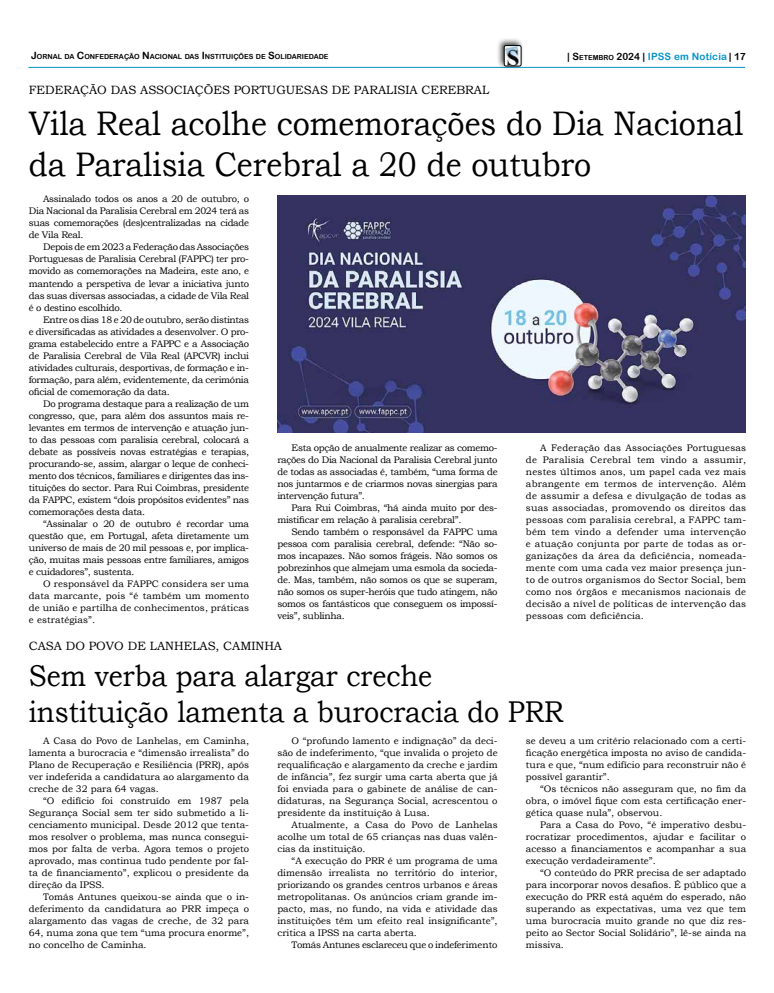
<style>
.page{position:relative;width:774px;height:993px;background:#fff}
.page>*{position:absolute;margin:0;border:0;box-sizing:border-box;transform-origin:0 0}
.t1{font:34px/40.8px "Bookman Old Style";color:#000;scale:.9 1}
.t2{font:30px/36px "Bookman Old Style";color:#000;scale:.9 1}
.t3{font:12px "Bookman Old Style";color:#000}
.t4{font:10px "Arial Rounded MT Bold";letter-spacing:.02em;color:#0093ca}
.t5{font:9.5px/12px "Bookman Old Style";color:#000;text-align:justify}
.t6{font:9.5px/12px "Bookman Old Style";letter-spacing:-.03em;color:#000}
.t7{font:7px "Arial Rounded MT Bold";color:#000}
.s1{font-size:10px}
.s2{color:#000}
.s3{font-size:7px;color:#000}
</style>
<div class="page">
<hr style="left:28px;top:67px;width:717px;height:1px;background:#0093ca">
<div style="left:496px;top:38px;width:28px;height:31px;background:#000;opacity:.75"></div>
<img style="left:504px;top:47px;width:17px;height:19px">
<div style="left:504px;top:45px;width:17px;height:21px;border:1px solid #000;border-radius:2px"></div>
<img style="left:277px;top:195px;width:468px;height:237px">
<p class="t7" style="left:31px;top:52px;width:299px"><span class="s1">J</span>ORNAL DA <span class="s1">C</span>ONFEDERAÇÃO <span class="s1">N</span>ACIONAL DAS <span class="s1">I</span> NSTITUIÇÕES DE <span class="s1">S</span>OLIDARIEDADE</p>
<p class="t4" style="left:567px;top:50px;width:180px"><span class="s2">| S</span><span class="s3">ETEMBRO</span> <span class="s2">2024</span> <span class="s2">|</span> IPSS em Notícia <span class="s2">| 17</span></p>
<p class="t3" style="left:29px;top:82px;width:462px">FEDERAÇÃO DAS ASSOCIAÇÕES PORTUGUESAS DE PARALISIA CEREBRAL</p>
<h1 class="t1" style="left:29px;top:103px;width:795px">Vila Real acolhe comemorações do Dia Nacional da Paralisia Cerebral a 20 de outubro</h1>
<p class="t5" style="left:29px;top:193px;width:222px;text-indent:14px">Assinalado todos os anos a 20 de outubro, o Dia Nacional da Paralisia Cerebral em 2024 terá as suas comemorações (des)centralizadas na cidade de Vila Real.</p>
<p class="t5" style="left:29px;top:241px;width:222px;text-indent:14px">Depois de em 2023 a Federação das Associações Portuguesas de Paralisia Cerebral (FAPPC) ter pro&shy;movido as comemorações na Madeira, este ano, e mantendo a perspetiva de levar a iniciativa junto das suas diversas associadas, a cidade de Vila Real é o destino escolhido.</p>
<p class="t5" style="left:29px;top:313px;width:222px;text-indent:14px">Entre os dias 18 e 20 de outubro, serão distintas e diversificadas as atividades a desenvolver. O pro&shy;grama estabelecido entre a FAPPC e a Associação de Paralisia Cerebral de Vila Real (APCVR) inclui atividades culturais, desportivas, de formação e in&shy;formação, para além, evidentemente, da cerimónia oficial de comemoração da data.</p>
<p class="t5" style="left:29px;top:397px;width:222px;text-indent:14px">Do programa destaque para a realização de um congresso, que, para além dos assuntos mais re&shy;levantes em termos de intervenção e atuação jun&shy;to das pessoas com paralisia cerebral, colocará a debate as possíveis novas estratégias e terapias, procurando-se, assim, alargar o leque de conheci&shy;mento dos técnicos, familiares e dirigentes das ins&shy;tituições do sector. Para Rui Coimbras, presidente da FAPPC, existem “dois propósitos evidentes” nas comemorações desta data.</p>
<p class="t5" style="left:29px;top:517px;width:222px;text-indent:14px">“Assinalar o 20 de outubro é recordar uma questão que, em Portugal, afeta diretamente um universo de mais de 20 mil pessoas e, por implica&shy;ção, muitas mais pessoas entre familiares, amigos e cuidadores”, sustenta.</p>
<p class="t5" style="left:29px;top:577px;width:222px;text-indent:14px">O responsável da FAPPC considera ser uma data marcante, pois “é também um momento de união e partilha de conhecimentos, práticas e estratégias”.</p>
<p class="t5" style="left:277px;top:441px;width:222px;text-indent:14px">Esta opção de anualmente realizar as comemo&shy;rações do Dia Nacional da Paralisia Cerebral junto de todas as associadas é, também, “uma forma de nos juntarmos e de criarmos novas sinergias para intervenção futura”.</p>
<p class="t6" style="left:277px;top:501px;width:222px;text-indent:14px">Para Rui Coimbras, “há ainda muito por des&shy;mistificar em relação à paralisia cerebral”.</p>
<p class="t5" style="left:277px;top:525px;width:222px;text-indent:14px">Sendo também o responsável da FAPPC uma pessoa com paralisia cerebral, defende: “Não so&shy;mos incapazes. Não somos frágeis. Não somos os pobrezinhos que almejam uma esmola da socieda&shy;de. Mas, também, não somos os que se superam, não somos os super-heróis que tudo atingem, não somos os fantásticos que conseguem os impossí&shy;veis”, sublinha.</p>
<p class="t5" style="left:526px;top:441px;width:222px;text-indent:14px">A Federação das Associações Portuguesas de Paralisia Cerebral tem vindo a assumir, nestes últimos anos, um papel cada vez mais abrangente em termos de intervenção. Além de assumir a defesa e divulgação de todas as suas associadas, promovendo os direitos das pessoas com paralisia cerebral, a FAPPC tam&shy;bém tem vindo a defender uma intervenção e atuação conjunta por parte de todas as or&shy;ganizações da área da deficiência, nomeada&shy;mente com uma cada vez maior presença jun&shy;to de outros organismos do Sector Social, bem como nos órgãos e mecanismos nacionais de decisão a nível de políticas de intervenção das pessoas com deficiência.</p>
<p class="t3" style="left:29px;top:637px;width:255px">CASA DO POVO DE LANHELAS, CAMINHA</p>
<h2 class="t2" style="left:29px;top:657px;width:596px">Sem verba para alargar creche instituição lamenta a burocracia do PRR</h2>
<p class="t5" style="left:29px;top:734px;width:222px;text-indent:14px">A Casa do Povo de Lanhelas, em Caminha, lamenta a burocracia e “dimensão irrealista” do Plano de Recuperação e Resiliência (PRR), após ver indeferida a candidatura ao alargamento da creche de 32 para 64 vagas.</p>
<p class="t5" style="left:29px;top:794px;width:222px;text-indent:14px">“O edifício foi construído em 1987 pela Segurança Social sem ter sido submetido a li&shy;cenciamento municipal. Desde 2012 que tenta&shy;mos resolver o problema, mas nunca consegui&shy;mos por falta de verba. Agora temos o projeto aprovado, mas continua tudo pendente por fal&shy;ta de financiamento”, explicou o presidente da direção da IPSS.</p>
<p class="t5" style="left:29px;top:890px;width:222px;text-indent:14px">Tomás Antunes queixou-se ainda que o in&shy;deferimento da candidatura ao PRR impeça o alargamento das vagas de creche, de 32 para 64, numa zona que tem “uma procura enorme”, no concelho de Caminha.</p>
<p class="t5" style="left:277px;top:734px;width:222px;text-indent:14px">O “profundo lamento e indignação” da deci&shy;são de indeferimento, “que invalida o projeto de requalificação e alargamento da creche e jardim de infância”, fez surgir uma carta aberta que já foi enviada para o gabinete de análise de can&shy;didaturas, na Segurança Social, acrescentou o presidente da instituição à Lusa.</p>
<p class="t5" style="left:277px;top:818px;width:222px;text-indent:14px">Atualmente, a Casa do Povo de Lanhelas acolhe um total de 65 crianças nas duas valên&shy;cias da instituição.</p>
<p class="t5" style="left:277px;top:854px;width:222px;text-indent:14px">“A execução do PRR é um programa de uma dimensão irrealista no território do interior, priorizando os grandes centros urbanos e áreas metropolitanas. Os anúncios criam grande im&shy;pacto, mas, no fundo, na vida e atividade das instituições têm um efeito real insignificante”, critica a IPSS na carta aberta.</p>
<p class="t6" style="left:292px;top:938px;width:207px">Tomás Antunes esclareceu que o indeferimento</p>
<p class="t5" style="left:526px;top:734px;width:222px">se deveu a um critério relacionado com a certi&shy;ficação energética imposta no aviso de candida&shy;tura e que, “num edifício para reconstruir não é possível garantir”.</p>
<p class="t5" style="left:526px;top:782px;width:222px;text-indent:14px">“Os técnicos não asseguram que, no fim da obra, o imóvel fique com esta certificação ener&shy;gética quase nula”, observou.</p>
<p class="t5" style="left:526px;top:818px;width:222px;text-indent:14px">Para a Casa do Povo, “é imperativo desbu&shy;rocratizar procedimentos, ajudar e facilitar o acesso a financiamentos e acompanhar a sua execução verdadeiramente”.</p>
<p class="t5" style="left:526px;top:866px;width:222px;text-indent:14px">“O conteúdo do PRR precisa de ser adaptado para incorporar novos desafios. É público que a execução do PRR está aquém do esperado, não superando as expectativas, uma vez que tem uma burocracia muito grande no que diz res&shy;peito ao Sector Social Solidário”, lê-se ainda na missiva.</p>
</div>
